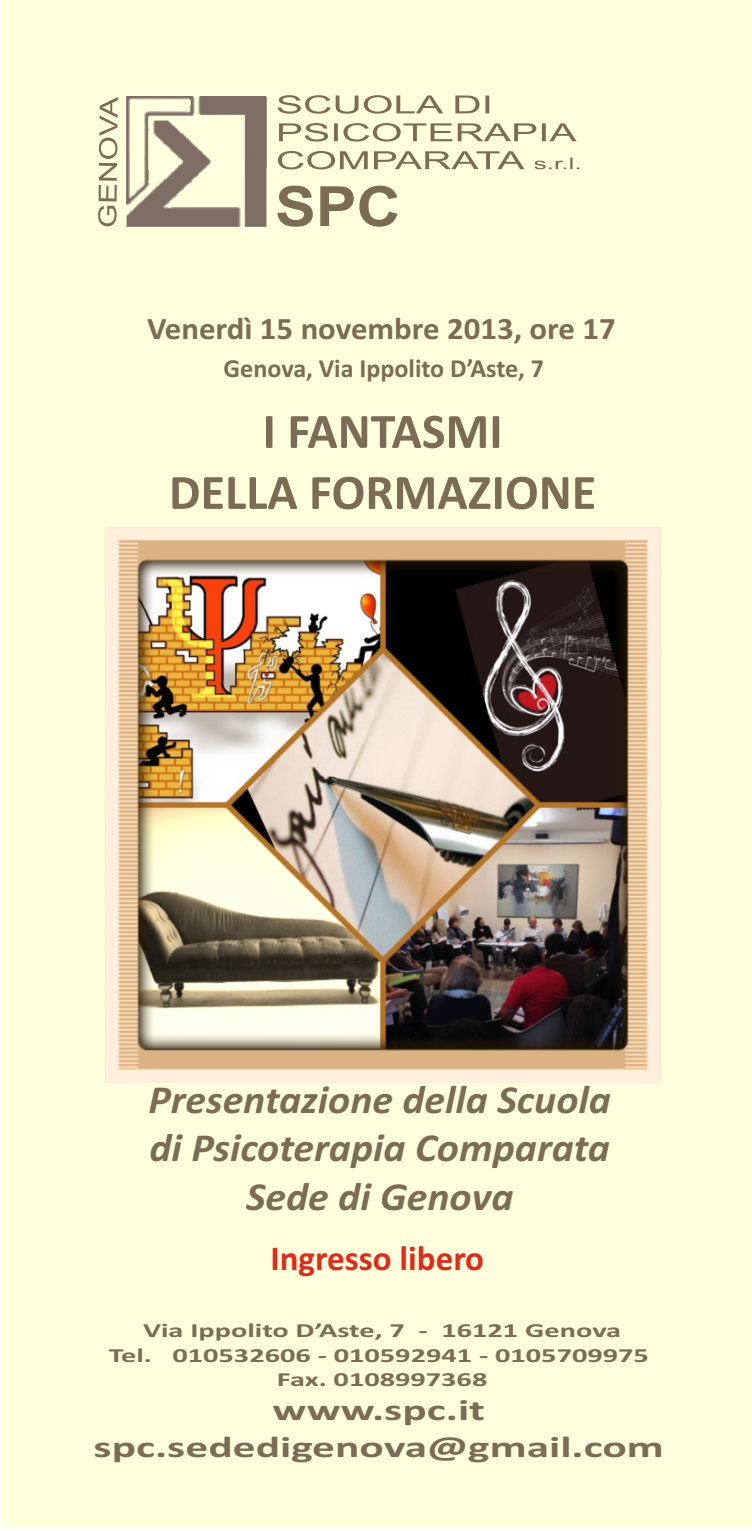
<style>
.page{position:relative;width:752px;height:1531px;background:#fff}
.page>*{position:absolute;margin:0;border:0;box-sizing:border-box;transform-origin:0 0}
.t1{font:700 50px/61px "Calibri";color:#7d6c55;text-align:center}
.t2{font:italic 700 40px/48.8px "Calibri";color:#7d6c55;text-align:center;scale:1.05 1}
.t3{font:700 35px "Calibri";color:#dd2b1c}
.t4{font:700 31.25px "Calibri";color:#7d6c55;scale:1.05 1}
.t5{font:700 30px/36.5px "Calibri";color:#7d6c55;text-align:center;scale:1.51 1}
.t6{font:700 26px "Calibri";color:#7d6c55}
.t7{font:700 20px/24.5px "Calibri";color:#7d6c55;text-align:center;scale:1.51 1}
</style>
<div class="page">
<div style="left:1px;top:0;width:750px;height:1528px;background:#ffffde"></div>
<img style="left:127px;top:96px;width:139px;height:131px">
<svg style="left:277px;top:95px;width:302px;height:74px"></svg>
<svg style="left:277px;top:186px;width:120px;height:41px"></svg>
<svg style="left:98px;top:97px;width:20px;height:129px"></svg>
<img style="left:106px;top:528px;width:554px;height:554px">
<h3 class="t4" style="left:147px;top:315px;width:447px">Venerdì 15 novembre 2013, ore 17</h3>
<h3 class="t6" style="left:223px;top:358px;width:322px">Genova, Via Ippolito D’Aste, 7</h3>
<h1 class="t1" style="left:169px;top:405px;width:428px">I FANTASMI<br>DELLA FORMAZIONE</h1>
<h2 class="t2" style="left:148px;top:1078px;width:441px">Presentazione della Scuola di Psicoterapia Comparata<br>Sede di Genova</h2>
<h3 class="t3" style="left:270px;top:1243px;width:215px">Ingresso libero</h3>
<p class="t7" style="left:109px;top:1320px;width:359px">Via Ippolito D’Aste, 7 - 16121 Genova<br>Tel. 010532606 - 010592941 - 0105709975<br>Fax. 0108997368</p>
<h3 class="t5" style="left:93px;top:1394px;width:379px">www.spc.it spc.sededigenova@gmail.com</h3>
</div>
